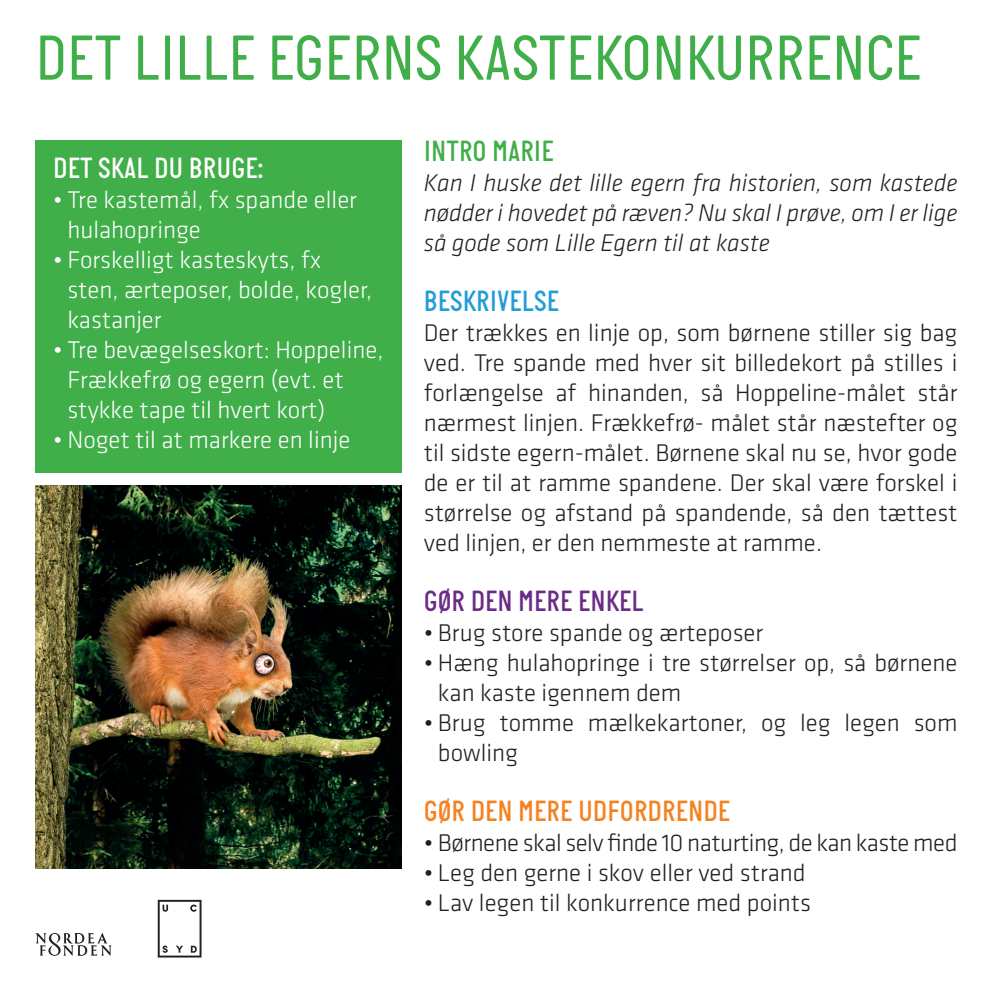
<style>
.page{position:relative;width:993px;height:993px;background:#fff}
.page>*{position:absolute;margin:0;border:0;box-sizing:border-box;transform-origin:0 0}
.t1{font:65px "Italian Plate";color:#40ae49}
.t2{font:500 30px "Italian Plate";color:#f58220}
.t3{font:500 30px "Italian Plate";color:#692c88}
.t4{font:500 30px "Italian Plate";color:#fff}
.t5{font:500 30px "Italian Plate";color:#239cd8}
.t6{font:500 30px "Italian Plate";color:#40ae49}
.t7{font:300 25px/30px "Klavika";color:#231f20}
.t8{font:300 25px/30px "Klavika";color:#fff}
.t9{font:italic 300 25px/30px "Klavika";color:#231f20;text-align:justify}
.t10{font:300 25px "Klavika";letter-spacing:-.02em;color:#231f20}
</style>
<div class="page">
<svg style="left:158px;top:899px;width:43px;height:58px"></svg>
<svg style="left:35px;top:932px;width:76px;height:23px"></svg>
<div style="left:35px;top:140px;width:366px;height:332px;background:#40ae49"></div>
<img style="left:35px;top:485px;width:366px;height:383px">
<p class="t1" style="left:35px;top:21px;width:887px">DET LILLE EGERNS KASTEKONKURRENCE</p>
<p class="t4" style="left:53px;top:151px;width:211px">DET SKAL DU BRUGE:</p>
<p class="t8" style="left:67px;top:185px;width:291px;text-indent:-14px">• Tre kastemål, fx spande eller hulahopringe</p>
<p class="t8" style="left:67px;top:245px;width:306px;text-indent:-14px">• Forskelligt kasteskyts, fx sten, ærteposer, bolde, kogler, kastanjer</p>
<p class="t8" style="left:67px;top:335px;width:317px;text-indent:-14px">• Tre bevægelseskort: Hoppeline,<br>Frækkefrø og egern (evt. et stykke tape til hvert kort)</p>
<p class="t8" style="left:53px;top:425px;width:298px">• Noget til at markere en linje</p>
<p class="t6" style="left:423px;top:134px;width:131px">INTRO MARIE</p>
<p class="t9" style="left:423px;top:167px;width:535px">Kan I huske det lille egern fra historien, som kastede nødder i hovedet på ræven? Nu skal I prøve, om I er lige så gode som Lille Egern til at kaste</p>
<p class="t5" style="left:423px;top:284px;width:137px">BESKRIVELSE</p>
<p class="t7" style="left:423px;top:317px;width:535px;text-align:justify">Der trækkes en linje op, som børnene stiller sig bag ved. Tre spande med hver sit billedekort på stilles i forlængelse af hinanden, så Hoppeline-målet står nærmest linjen. Frækkefrø- målet står næstefter og til sidste egern-målet. Børnene skal nu se, hvor gode de er til at ramme spandene. Der skal være forskel i størrelse og afstand på spandende, så den tættest ved linjen, er den nemmeste at ramme.</p>
<p class="t3" style="left:423px;top:584px;width:221px">GØR DEN MERE ENKEL</p>
<p class="t7" style="left:423px;top:617px;width:341px">• Brug store spande og ærteposer</p>
<p class="t7" style="left:438px;top:647px;width:521px;text-indent:-14px">• Hæng hulahopringe i tre størrelser op, så børnene kan kaste igennem dem</p>
<p class="t7" style="left:438px;top:707px;width:521px;text-indent:-14px">• Brug tomme mælkekartoner, og leg legen som bowling</p>
<p class="t2" style="left:423px;top:794px;width:308px">GØR DEN MERE UDFORDRENDE</p>
<p class="t10" style="left:423px;top:827px;width:535px">• Børnene skal selv finde 10 naturting, de kan kaste med</p>
<p class="t7" style="left:423px;top:857px;width:383px">• Leg den gerne i skov eller ved strand</p>
<p class="t7" style="left:423px;top:887px;width:388px">• Lav legen til konkurrence med points</p>
</div>
